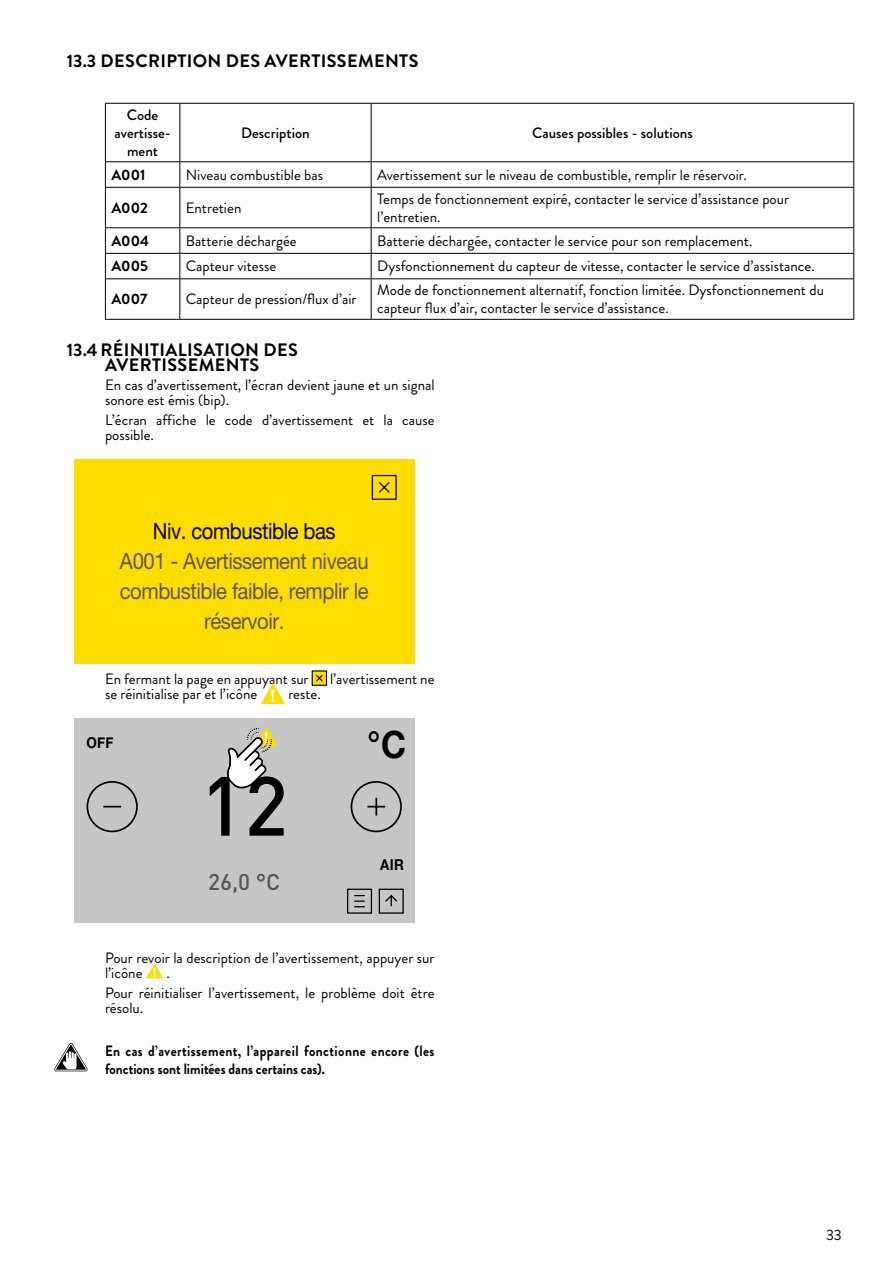
<style>
.page{position:relative;width:893px;height:1263px;background:#fff}
.page>*{position:absolute;margin:0;border:0;box-sizing:border-box;transform-origin:0 0}
.t1{font:500 82.5px "DIN";color:#000}
.t2{font:700 37.5px "Helvetica Neue";color:#000;scale:.9 1}
.t3{font:22.5px/30px "Helvetica Neue LT Pro";letter-spacing:-.02em;color:#575756;text-align:center;scale:.9 1}
.t4{font:22.5px "Helvetica Neue LT Pro";letter-spacing:-.02em;color:#000;scale:.9 1}
.t5{font:500 22.5px "DIN";color:#575756}
.t6{font:700 18px/15px "Brandon Grotesque";letter-spacing:.02em;color:#000;text-align:center}
.t7{font:15px/15px "Brandon Grotesque";color:#000}
.t8{font:700 15px/18px "Brandon Grotesque";letter-spacing:.03em;color:#000;scale:.9 1}
.t9{font:500 15px/18px "Brandon Grotesque";color:#000;text-align:center}
.t10{font:700 15px "Brandon Grotesque";color:#000}
.t11{font:700 15px "Helvetica Neue";letter-spacing:.02em;color:#000;scale:.9 1}
</style>
<div class="page">
<hr style="left:105px;top:103px;width:75px;height:1px;background:#000">
<hr style="left:105px;top:104px;width:1px;height:57px;background:#000">
<hr style="left:180px;top:103px;width:191px;height:1px;background:#000">
<hr style="left:179px;top:104px;width:1px;height:57px;background:#000">
<hr style="left:371px;top:103px;width:483px;height:1px;background:#000">
<hr style="left:371px;top:104px;width:1px;height:57px;background:#000">
<hr style="left:853px;top:104px;width:1px;height:57px;background:#000">
<hr style="left:105px;top:161px;width:75px;height:1px;background:#000">
<svg style="left:105px;top:162px;width:1px;height:25px"></svg>
<hr style="left:180px;top:161px;width:191px;height:1px;background:#000">
<svg style="left:179px;top:162px;width:1px;height:25px"></svg>
<hr style="left:371px;top:161px;width:483px;height:1px;background:#000">
<svg style="left:371px;top:162px;width:1px;height:25px"></svg>
<svg style="left:853px;top:162px;width:1px;height:25px"></svg>
<hr style="left:105px;top:187px;width:75px;height:1px;background:#000">
<hr style="left:105px;top:188px;width:1px;height:39px;background:#000">
<hr style="left:180px;top:187px;width:191px;height:1px;background:#000">
<hr style="left:179px;top:188px;width:1px;height:39px;background:#000">
<hr style="left:371px;top:187px;width:483px;height:1px;background:#000">
<hr style="left:371px;top:188px;width:1px;height:39px;background:#000">
<hr style="left:853px;top:188px;width:1px;height:39px;background:#000">
<hr style="left:105px;top:227px;width:75px;height:1px;background:#000">
<hr style="left:180px;top:227px;width:191px;height:1px;background:#000">
<hr style="left:371px;top:227px;width:483px;height:1px;background:#000">
<hr style="left:105px;top:253px;width:75px;height:1px;background:#000">
<svg style="left:105px;top:228px;width:1px;height:50px"></svg>
<hr style="left:180px;top:253px;width:191px;height:1px;background:#000">
<svg style="left:179px;top:228px;width:1px;height:50px"></svg>
<hr style="left:371px;top:253px;width:483px;height:1px;background:#000">
<svg style="left:371px;top:228px;width:1px;height:50px"></svg>
<svg style="left:853px;top:228px;width:1px;height:50px"></svg>
<hr style="left:105px;top:278px;width:75px;height:1px;background:#000">
<hr style="left:105px;top:279px;width:1px;height:40px;background:#000">
<hr style="left:180px;top:278px;width:191px;height:1px;background:#000">
<hr style="left:179px;top:279px;width:1px;height:40px;background:#000">
<hr style="left:371px;top:278px;width:483px;height:1px;background:#000">
<hr style="left:371px;top:279px;width:1px;height:40px;background:#000">
<hr style="left:853px;top:279px;width:1px;height:40px;background:#000">
<hr style="left:105px;top:319px;width:75px;height:1px;background:#000">
<hr style="left:180px;top:319px;width:191px;height:1px;background:#000">
<hr style="left:371px;top:319px;width:483px;height:1px;background:#000">
<div style="left:74px;top:459px;width:340px;height:204px;background:#fd0"></div>
<svg style="left:378px;top:482px;width:12px;height:11px"></svg>
<div style="left:372px;top:475px;width:25px;height:25px;border:1px solid #000"></div>
<div style="left:312px;top:670px;width:15px;height:16px;background:#fd0;border:1px solid #000"></div>
<svg style="left:316px;top:674px;width:7px;height:8px"></svg>
<svg style="left:261px;top:683px;width:24px;height:21px"></svg>
<div style="left:74px;top:719px;width:340px;height:204px;background:#c6c6c6"></div>
<svg style="left:347px;top:888px;width:57px;height:26px"></svg>
<svg style="left:86px;top:781px;width:52px;height:52px"></svg>
<svg style="left:350px;top:781px;width:52px;height:52px"></svg>
<svg style="left:227px;top:726px;width:50px;height:62px"></svg>
<svg style="left:146px;top:963px;width:17px;height:15px"></svg>
<svg style="left:54px;top:1043px;width:33px;height:29px"></svg>
<p class="t6" style="left:67px;top:53px;width:353px">13.3 DESCRIPTION DES AVERTISSEMENTS</p>
<p class="t9" style="left:114px;top:106px;width:58px">Code avertisse&shy;ment</p>
<p class="t9" style="left:241px;top:124px;width:70px">Description</p>
<p class="t9" style="left:532px;top:124px;width:162px">Causes possibles - solutions</p>
<p class="t10" style="left:111px;top:164px;width:36px">A001</p>
<p class="t7" style="left:186px;top:167px;width:139px">Niveau combustible bas</p>
<p class="t7" style="left:377px;top:167px;width:371px">Avertissement sur le niveau de combustible, remplir le réservoir.</p>
<p class="t10" style="left:111px;top:197px;width:38px">A002</p>
<p class="t7" style="left:186px;top:200px;width:57px">Entretien</p>
<p class="t7" style="left:377px;top:190px;width:413px;line-height:18px">Temps de fonctionnement expiré, contacter le service d’assistance pour l’entretien.</p>
<p class="t10" style="left:111px;top:230px;width:39px">A004</p>
<p class="t7" style="left:186px;top:233px;width:112px">Batterie déchargée</p>
<p class="t7" style="left:377px;top:233px;width:377px">Batterie déchargée, contacter le service pour son remplacement.</p>
<p class="t10" style="left:111px;top:256px;width:38px">A005</p>
<p class="t7" style="left:186px;top:259px;width:92px">Capteur vitesse</p>
<p class="t7" style="left:377px;top:259px;width:439px">Dysfonctionnement du capteur de vitesse, contacter le service d’assistance.</p>
<p class="t10" style="left:111px;top:289px;width:37px">A007</p>
<p class="t7" style="left:186px;top:292px;width:172px">Capteur de pression/flux d’air</p>
<p class="t7" style="left:377px;top:281px;width:448px;line-height:18px">Mode de fonctionnement alternatif, fonction limitée. Dysfonctionnement du capteur flux d’air, contacter le service d’assistance.</p>
<p class="t6" style="left:67px;top:343px;width:232px">13.4RÉINITIALISATION DES<br>AVERTISSEMENTS</p>
<p class="t7" style="left:105px;top:378px;width:331px">En cas d’avertissement, l’écran devient jaune et un signal sonore est émis (bip).</p>
<p class="t7" style="left:105px;top:412px;width:331px">L’écran affiche le code d’avertissement et la cause possible.</p>
<h3 class="t4" style="left:153px;top:517px;width:205px">Niv. combustible bas</h3>
<h3 class="t3" style="left:120px;top:545px;width:278px">A001 - Avertissement niveau combustible faible, remplir le réservoir.</h3>
<p class="t7" style="left:105px;top:672px;width:205px">En fermant la page en appuyant sur</p>
<p class="t7" style="left:330px;top:672px;width:106px">l’avertissement ne</p>
<p class="t7" style="left:105px;top:687px;width:154px">se réinitialise par et l’icône</p>
<p class="t7" style="left:288px;top:687px;width:34px">reste.</p>
<p class="t11" style="left:87px;top:730px;width:32px">OFF</p>
<h2 class="t2" style="left:367px;top:715px;width:45px">°C</h2>
<h1 class="t1" style="left:200px;top:753px;width:89px">12</h1>
<h3 class="t5" style="left:208px;top:867px;width:74px">26,0 °C</h3>
<p class="t11" style="left:380px;top:853px;width:28px">AIR</p>
<p class="t7" style="left:105px;top:951px;width:331px">Pour revoir la description de l’avertissement, appuyer sur l’icône</p>
<p class="t7" style="left:105px;top:964px;width:331px;line-height:19.4px;text-indent:61px">.<br>Pour réinitialiser l’avertissement, le problème doit être</p>
<p class="t7" style="left:105px;top:1000px;width:40px">résolu.</p>
<p class="t8" style="left:105px;top:1041px;width:368px">En cas d’avertissement, l’appareil fonctionne encore (les fonctions sont limitées dans certains cas).</p>
<p class="t7" style="left:826px;top:1227px;width:17px">33</p>
</div>
